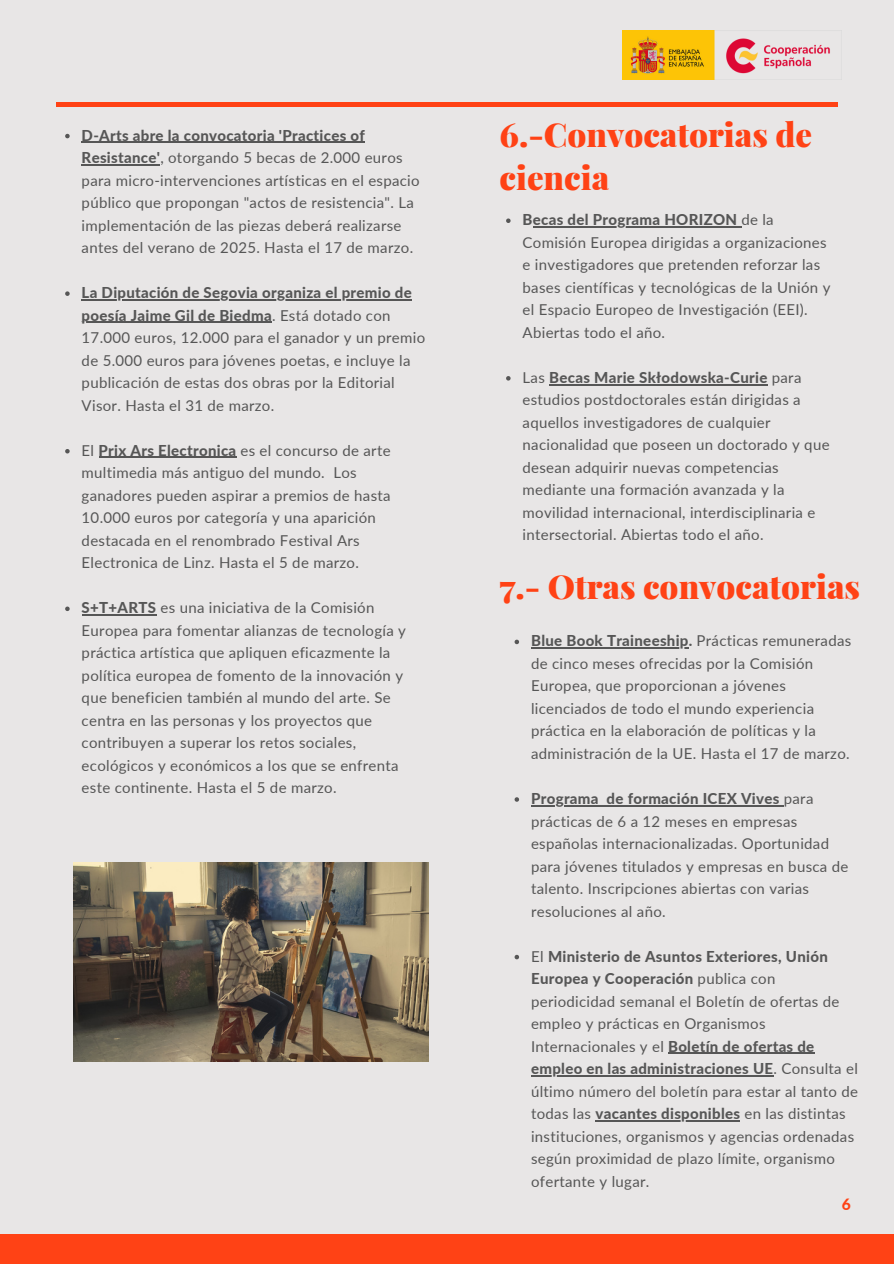
<style>
.page{position:relative;width:894px;height:1264px;background:#fff}
.page>*{position:absolute;margin:0;border:0;box-sizing:border-box;transform-origin:0 0}
.t1{font:900 33px/42.8px "Playfair Display";color:#ff4215}
.t2{font:800 15.6px "Lato";color:#ff4215}
.t3{font:15px/22.5px "Lato";letter-spacing:.02em;color:#565656}
.t4{font:800 15px "Lato";letter-spacing:.02em;color:#565656}
.s1{font-weight:800}
.s2{font-weight:400}
</style>
<div class="page">
<div style="left:0;top:0;width:893px;height:1263px;background:#e8e6e6"></div>
<div style="left:0;top:1234px;width:893px;height:29px;background:#ff4215"></div>
<hr style="left:56px;top:102px;width:781px;height:4px;background:#ff4215">
<img style="left:622px;top:30px;width:208px;height:50px">
<img style="left:74px;top:862px;width:354px;height:199px">
<svg style="left:65px;top:134px;width:5px;height:4px"></svg>
<hr style="left:82px;top:142px;width:283px;height:1px;background:#565656">
<hr style="left:82px;top:164px;width:78px;height:1px;background:#565656">
<svg style="left:65px;top:291px;width:5px;height:5px"></svg>
<hr style="left:82px;top:299px;width:330px;height:1px;background:#565656">
<hr style="left:82px;top:322px;width:190px;height:1px;background:#565656">
<svg style="left:65px;top:449px;width:5px;height:4px"></svg>
<hr style="left:99px;top:457px;width:137px;height:1px;background:#565656">
<svg style="left:65px;top:606px;width:5px;height:5px"></svg>
<hr style="left:82px;top:614px;width:74px;height:1px;background:#565656">
<svg style="left:506px;top:218px;width:4px;height:5px"></svg>
<hr style="left:532px;top:226px;width:209px;height:1px;background:#565656">
<svg style="left:506px;top:376px;width:4px;height:4px"></svg>
<hr style="left:549px;top:384px;width:218px;height:1px;background:#565656">
<svg style="left:514px;top:639px;width:5px;height:5px"></svg>
<hr style="left:531px;top:647px;width:157px;height:1px;background:#565656">
<svg style="left:514px;top:797px;width:5px;height:4px"></svg>
<hr style="left:531px;top:805px;width:67px;height:1px;background:#565656">
<hr style="left:606px;top:805px;width:173px;height:1px;background:#565656">
<svg style="left:514px;top:954px;width:5px;height:5px"></svg>
<hr style="left:668px;top:1052px;width:146px;height:1px;background:#565656">
<hr style="left:531px;top:1075px;width:242px;height:1px;background:#565656">
<hr style="left:595px;top:1120px;width:145px;height:1px;background:#565656">
<p class="t3" style="left:82px;top:123px;width:339px"><span class="s1">D-Arts abre la convocatoria 'Practices of Resistance'</span>, otorgando 5 becas de 2.000 euros para micro-intervenciones artísticas en el espacio público que propongan "actos de resistencia". La implementación de las piezas deberá realizarse antes del verano de 2025. Hasta el 17 de marzo.</p>
<h1 class="t4" style="left:82px;top:283px;width:331px">La Diputación de Segovia organiza el premio de</h1>
<p class="t3" style="left:82px;top:303px;width:345px"><span class="s1">poesía Jaime Gil de Biedma</span>. Está dotado con 17.000 euros, 12.000 para el ganador y un premio de 5.000 euros para jóvenes poetas, e incluye la publicación de estas dos obras por la Editorial Visor. Hasta el 31 de marzo.</p>
<p class="t3" style="left:82px;top:438px;width:310px">El <span class="s1">Prix Ars Electronica</span> es el concurso de arte</p>
<p class="t3" style="left:82px;top:461px;width:310px">multimedia más antiguo del mundo. Los ganadores pueden aspirar a premios de hasta 10.000 euros por categoría y una aparición destacada en el renombrado Festival Ars Electronica de Linz. Hasta el 5 de marzo.</p>
<p class="t3" style="left:82px;top:596px;width:294px"><span class="s1">S+T+ARTS</span> es una iniciativa de la Comisión</p>
<p class="t3" style="left:82px;top:618px;width:326px">Europea para fomentar alianzas de tecnología y práctica artística que apliquen eficazmente la política europea de fomento de la innovación y que beneficien también al mundo del arte. Se centra en las personas y los proyectos que contribuyen a superar los retos sociales, ecológicos y económicos a los que se enfrenta este continente. Hasta el 5 de marzo.</p>
<h1 class="t1" style="left:499px;top:112px;width:314px">6.-Convocatorias de ciencia</h1>
<p class="t4" style="left:522px;top:210px;width:252px">Becas del Programa HORIZON <span class="s2">de la</span></p>
<p class="t3" style="left:522px;top:231px;width:309px">Comisión Europea dirigidas a organizaciones e investigadores que pretenden reforzar las bases científicas y tecnológicas de la Unión y el Espacio Europeo de Investigación (EEI).<br>Abiertas todo el año.</p>
<p class="t4" style="left:522px;top:368px;width:280px"><span class="s2">Las</span> Becas Marie Skłodowska-Curie <span class="s2">para</span></p>
<p class="t3" style="left:522px;top:388px;width:308px">estudios postdoctorales están dirigidas a aquellos investigadores de cualquier nacionalidad que poseen un doctorado y que desean adquirir nuevas competencias mediante una formación avanzada y la movilidad internacional, interdisciplinaria e intersectorial. Abiertas todo el año.</p>
<p class="t1" style="left:499px;top:564px;width:362px">7.- Otras convocatorias</p>
<p class="t3" style="left:531px;top:629px;width:321px"><span class="s1">Blue Book Traineeship.</span> Prácticas remuneradas de cinco meses ofrecidas por la Comisión Europea, que proporcionan a jóvenes licenciados de todo el mundo experiencia práctica en la elaboración de políticas y la administración de la UE. Hasta el 17 de marzo.</p>
<p class="t3" style="left:531px;top:787px;width:319px"><span class="s1">Programa de formación ICEX Vives</span> para prácticas de 6 a 12 meses en empresas españolas internacionalizadas. Oportunidad para jóvenes titulados y empresas en busca de talento. Inscripciones abiertas con varias resoluciones al año.</p>
<p class="t3" style="left:531px;top:944px;width:310px">El <span class="s1">Ministerio de Asuntos Exteriores, Unión Europea y Cooperación</span> publica con periodicidad semanal el Boletín de ofertas de empleo y prácticas en Organismos Internacionales y el <span class="s1">Boletín de ofertas de</span></p>
<p class="t3" style="left:531px;top:1057px;width:328px;text-align:justify"><span class="s1">empleo en las administraciones UE</span>. Consulta el último número del boletín para estar al tanto de todas las <span class="s1">vacantes disponibles</span> en las distintas</p>
<p class="t3" style="left:531px;top:1124px;width:324px">instituciones, organismos y agencias ordenadas según proximidad de plazo límite, organismo ofertante y lugar.</p>
<p class="t2" style="left:841px;top:1194px;width:11px">6</p>
</div>
